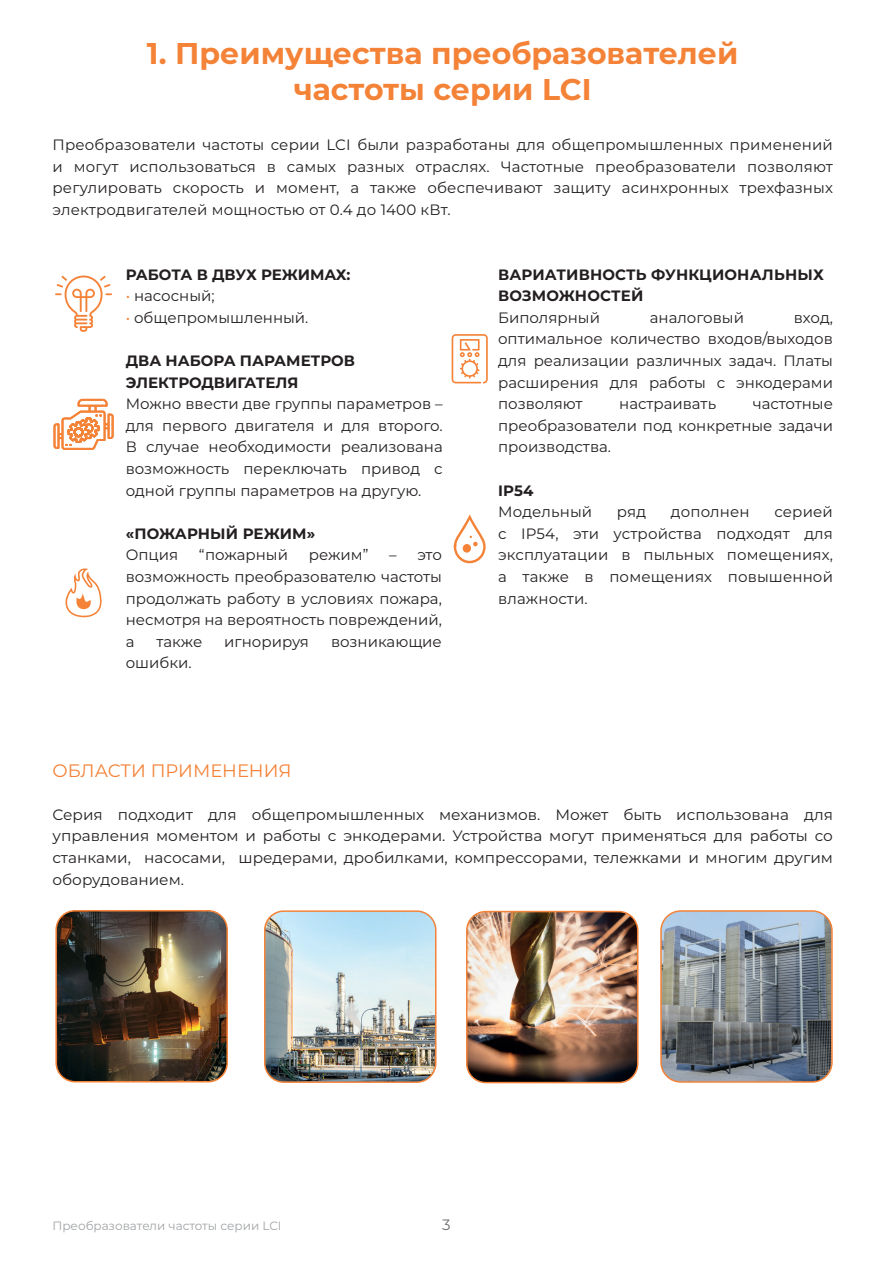
<style>
.page{position:relative;width:893px;height:1263px;background:#fff}
.page>*{position:absolute;margin:0;border:0;box-sizing:border-box;transform-origin:0 0}
.t1{font:700 30px/36px "Montserrat";color:#f48237;text-align:center}
.t2{font:18px "Montserrat";color:#f48237}
.t3{font:15px/21.6px "Montserrat";color:#231f20;text-align:justify}
.t4{font:700 15px/21.6px "Montserrat";color:#231f20}
.t5{font:15px "Montserrat";color:#6c6d70}
.t6{font:12px "Montserrat";color:#a1a3a6}
.s1{color:#f48237}
</style>
<div class="page">
<svg style="left:55px;top:276px;width:57px;height:56px"></svg>
<svg style="left:452px;top:334px;width:36px;height:49px"></svg>
<svg style="left:53px;top:399px;width:61px;height:51px"></svg>
<svg style="left:454px;top:514px;width:32px;height:49px"></svg>
<svg style="left:65px;top:568px;width:37px;height:49px"></svg>
<img style="left:265px;top:912px;width:171px;height:170px">
<div style="left:264px;top:910px;width:172px;height:173px;border:2px solid #f48237;border-radius:19px"></div>
<img style="left:57px;top:911px;width:170px;height:171px">
<div style="left:55px;top:910px;width:173px;height:172px;border:2px solid #f48237;border-radius:19px"></div>
<img style="left:467px;top:911px;width:171px;height:171px">
<div style="left:466px;top:911px;width:172px;height:172px;border:2px solid #f48237;border-radius:19px"></div>
<img style="left:663px;top:913px;width:167px;height:167px">
<div style="left:660px;top:910px;width:173px;height:173px;border:2px solid #f48237;border-radius:20px"></div>
<h1 class="t1" style="left:147px;top:33px;width:593px">1. Преимущества преобразователей частоты серии LCI</h1>
<p class="t3" style="left:52px;top:133px;width:782px">Преобразователи частоты серии LCI были разработаны для общепромышленных применений и могут использоваться в самых разных отраслях. Частотные преобразователи позволяют регулировать скорость и момент, а также обеспечивают защиту асинхронных трехфазных электродвигателей мощностью от 0.4 до 1400 кВт.</p>
<p class="t4" style="left:126px;top:263px;width:226px">РАБОТА В ДВУХ РЕЖИМАХ:</p>
<p class="t3" style="left:126px;top:285px;width:90px"><span class="s1">•</span> насосный;</p>
<p class="t3" style="left:126px;top:306px;width:184px"><span class="s1">•</span> общепромышленный.</p>
<p class="t4" style="left:126px;top:349px;width:231px">ДВА НАБОРА ПАРАМЕТРОВ<br>ЭЛЕКТРОДВИГАТЕЛЯ</p>
<p class="t3" style="left:126px;top:393px;width:319px">Можно ввести две группы параметров – для первого двигателя и для второго.<br>В случае необходимости реализована возможность переключать привод с одной группы параметров на другую.</p>
<p class="t4" style="left:126px;top:522px;width:191px">«ПОЖАРНЫЙ РЕЖИМ»</p>
<p class="t3" style="left:126px;top:544px;width:54px">Опция</p>
<p class="t3" style="left:199px;top:544px;width:91px">“пожарный</p>
<p class="t3" style="left:309px;top:544px;width:61px">режим”</p>
<p class="t3" style="left:126px;top:544px;width:318px;text-indent:263px">– это возможность преобразователю частоты продолжать работу в условиях пожара, несмотря на вероятность повреждений, а</p>
<p class="t3" style="left:156px;top:630px;width:47px">также</p>
<p class="t3" style="left:224px;top:630px;width:86px">игнорируя</p>
<p class="t3" style="left:331px;top:630px;width:112px">возникающие</p>
<p class="t3" style="left:126px;top:652px;width:67px">ошибки.</p>
<p class="t2" style="left:52px;top:758px;width:241px">ОБЛАСТИ ПРИМЕНЕНИЯ</p>
<p class="t4" style="left:498px;top:263px;width:327px">ВАРИАТИВНОСТЬ ФУНКЦИОНАЛЬНЫХ<br>ВОЗМОЖНОСТЕЙ</p>
<p class="t3" style="left:498px;top:306px;width:103px">Биполярный</p>
<p class="t3" style="left:650px;top:306px;width:96px">аналоговый</p>
<p class="t3" style="left:498px;top:306px;width:336px;text-indent:296px">вход, оптимальное количество входов/выходов для реализации различных задач. Платы расширения для работы с энкодерами позволяют</p>
<p class="t3" style="left:498px;top:393px;width:336px;text-indent:255px">частотные преобразователи под конкретные задачи производства.</p>
<p class="t4" style="left:498px;top:479px;width:37px">IP54</p>
<p class="t3" style="left:498px;top:501px;width:96px">Модельный</p>
<p class="t3" style="left:617px;top:501px;width:31px">ряд</p>
<p class="t3" style="left:671px;top:501px;width:80px">дополнен</p>
<p class="t3" style="left:619px;top:393px;width:98px">настраивать</p>
<p class="t3" style="left:498px;top:501px;width:336px;text-indent:276px">серией с IP54, эти устройства подходят для эксплуатации в пыльных помещениях, а также в помещениях повышенной влажности.</p>
<p class="t3" style="left:52px;top:803px;width:782px">Серия подходит для общепромышленных механизмов. Может быть использована для управления моментом и работы с энкодерами. Устройства могут применяться для работы со станками, насосами, шредерами, дробилками, компрессорами, тележками и многим другим оборудованием.</p>
<p class="t6" style="left:52px;top:1217px;width:231px">Преобразователи частоты серии LCI</p>
<p class="t5" style="left:442px;top:1214px;width:10px">3</p>
</div>
